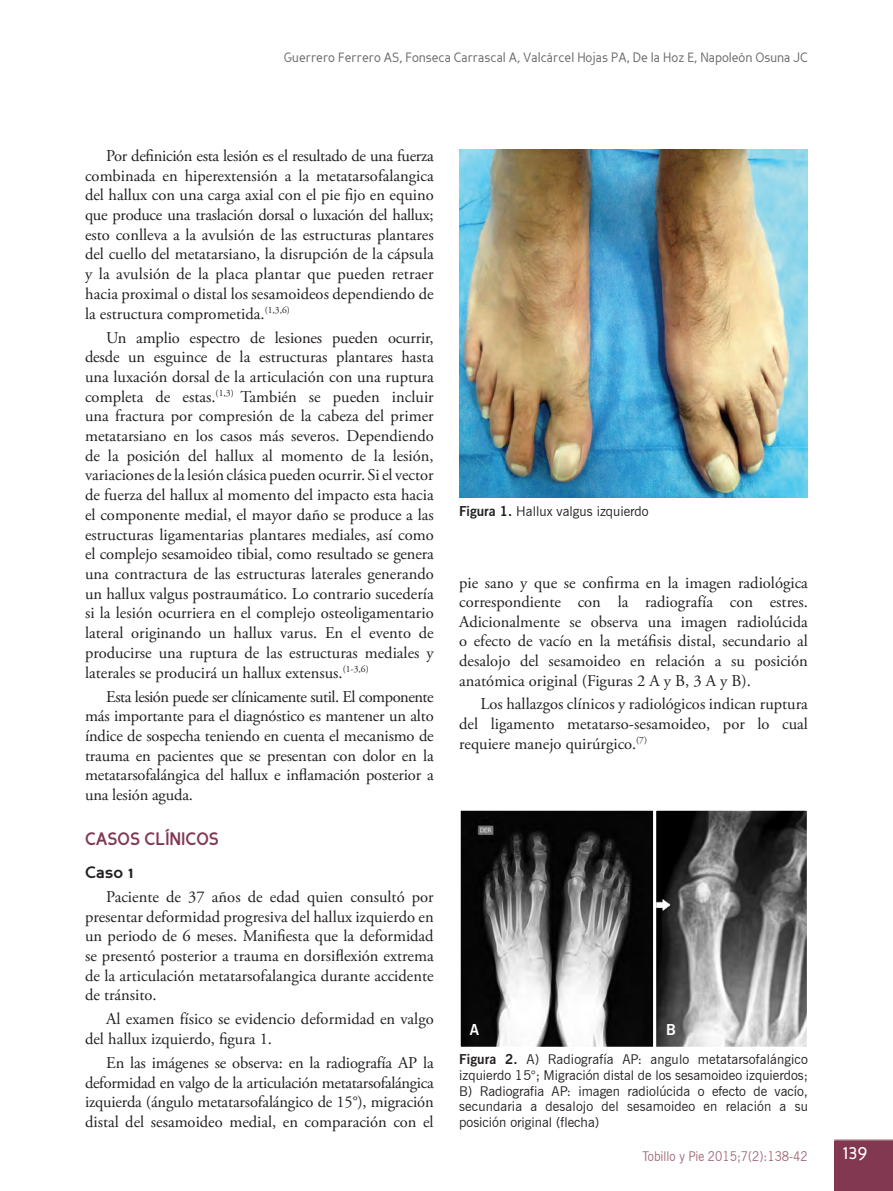
<style>
.page{position:relative;width:893px;height:1191px;background:#fff}
.page>*{position:absolute;margin:0;border:0;box-sizing:border-box;transform-origin:0 0}
.t1{font:21px "Perspective Sans";color:#fff;scale:.9 1}
.t2{font:700 18px "Perspective Sans";color:#823850;scale:.9 1}
.t3{font:16.5px/19.6px "Adobe Garamond Pro";color:#231f20;text-align:justify}
.t4{font:700 16.5px "Perspective Sans";color:#231f20}
.t5{font:700 15px "News Gothic BT";color:#fff}
.t6{font:13.5px/15.8px "News Gothic BT";color:#231f20;text-align:justify}
.t7{font:13.5px "Perspective Sans";color:#6c6d70;scale:.9 1}
.t8{font:13.5px "News Gothic BT";color:#9f6875;scale:.9 1}
.s1{font-weight:700}
</style>
<div class="page">
<div style="left:834px;top:1141px;width:59px;height:50px;background:#823850"></div>
<hr style="left:834px;top:1139px;width:59px;height:2px;background:#9f6875">
<img style="left:459px;top:149px;width:349px;height:348px">
<img style="left:462px;top:811px;width:344px;height:234px">
<div style="left:458px;top:807px;width:198px;height:242px;border:3px solid #fff"></div>
<div style="left:653px;top:807px;width:157px;height:242px;border:3px solid #fff"></div>
<p class="t7" style="left:284px;top:49px;width:584px">Guerrero Ferrero AS, Fonseca Carrascal A, Valcárcel Hojas PA, De la Hoz E, Napoleón Osuna JC</p>
<p class="t3" style="left:85px;top:146px;width:350px;text-indent:21px">Por definición esta lesión es el resultado de una fuerza combinada en hiperextensión a la metatarsofalangica del hallux con una carga axial con el pie fijo en equino que produce una traslación dorsal o luxación del hallux; esto conlleva a la avulsión de las estructuras plantares del cuello del metatarsiano, la disrupción de la cápsula y la avulsión de la placa plantar que pueden retraer hacia proximal o distal los sesamoideos dependiendo de la estructura comprometida.<sup>(1,3,6)</sup></p>
<p class="t3" style="left:85px;top:328px;width:350px;text-indent:21px">Un amplio espectro de lesiones pueden ocurrir, desde un esguince de la estructuras plantares hasta una luxación dorsal de la articulación con una ruptura completa de estas.<sup>(1,3)</sup> También se pueden incluir una fractura por compresión de la cabeza del primer metatarsiano en los casos más severos. Dependiendo de la posición del hallux al momento de la lesión, variaciones de la lesión clásica pueden ocurrir. Si el vector de fuerza del hallux al momento del impacto esta hacia el componente medial, el mayor daño se produce a las estructuras ligamentarias plantares mediales, así como el complejo sesamoideo tibial, como resultado se genera una contractura de las estructuras laterales generando un hallux valgus postraumático. Lo contrario sucedería si la lesión ocurriera en el complejo osteoligamentario lateral originando un hallux varus. En el evento de producirse una ruptura de las estructuras mediales y laterales se producirá un hallux extensus.<sup>(1-3,6)</sup></p>
<p class="t3" style="left:85px;top:687px;width:350px;text-indent:21px">Esta lesión puede ser clínicamente sutil. El componente más importante para el diagnóstico es mantener un alto índice de sospecha teniendo en cuenta el mecanismo de trauma en pacientes que se presentan con dolor en la metatarsofalángica del hallux e inflamación posterior a una lesión aguda.</p>
<p class="t2" style="left:85px;top:828px;width:150px">CASOS CLÍNICOS</p>
<p class="t4" style="left:85px;top:862px;width:50px">Caso 1</p>
<p class="t3" style="left:85px;top:887px;width:350px;text-indent:21px">Paciente de 37 años de edad quien consultó por presentar deformidad progresiva del hallux izquierdo en un periodo de 6 meses. Manifiesta que la deformidad se presentó posterior a trauma en dorsiflexión extrema de la articulación metatarsofalangica durante accidente de tránsito.</p>
<p class="t3" style="left:85px;top:1009px;width:350px;text-indent:21px">Al examen físico se evidencio deformidad en valgo del hallux izquierdo, figura 1.</p>
<p class="t3" style="left:85px;top:1053px;width:350px;text-indent:21px">En las imágenes se observa: en la radiografía AP la deformidad en valgo de la articulación metatarsofalángica izquierda (ángulo metatarsofalángico de 15°), migración distal del sesamoideo medial, en comparación con el</p>
<p class="t6" style="left:459px;top:503px;width:191px"><span class="s1">Figura 1.</span> Hallux valgus izquierdo</p>
<p class="t3" style="left:459px;top:573px;width:350px">pie sano y que se confirma en la imagen radiológica correspondiente con la radiografía con estres.<br>Adicionalmente se observa una imagen radiolúcida o efecto de vacío en la metáfisis distal, secundario al desalojo del sesamoideo en relación a su posición anatómica original (Figuras 2 A y B, 3 A y B).</p>
<p class="t3" style="left:459px;top:695px;width:350px;text-indent:21px">Los hallazgos clínicos y radiológicos indican ruptura del ligamento metatarso-sesamoideo, por lo cual requiere manejo quirúrgico.<sup>(7)</sup></p>
<p class="t5" style="left:470px;top:1021px;width:11px">A</p>
<p class="t5" style="left:666px;top:1021px;width:11px">B</p>
<p class="t6" style="left:459px;top:1051px;width:350px"><span class="s1">Figura 2.</span> A) Radiografía AP: angulo metatarsofalángico izquierdo 15°; Migración distal de los sesamoideo izquierdos; B) Radiografia AP: imagen radiolúcida o efecto de vacío, secundaria a desalojo del sesamoideo en relación a su posición original (flecha)</p>
<p class="t8" style="left:642px;top:1147px;width:185px">Tobillo y Pie 2015;7(2):138-42</p>
<p class="t1" style="left:843px;top:1139px;width:29px">139</p>
</div>
